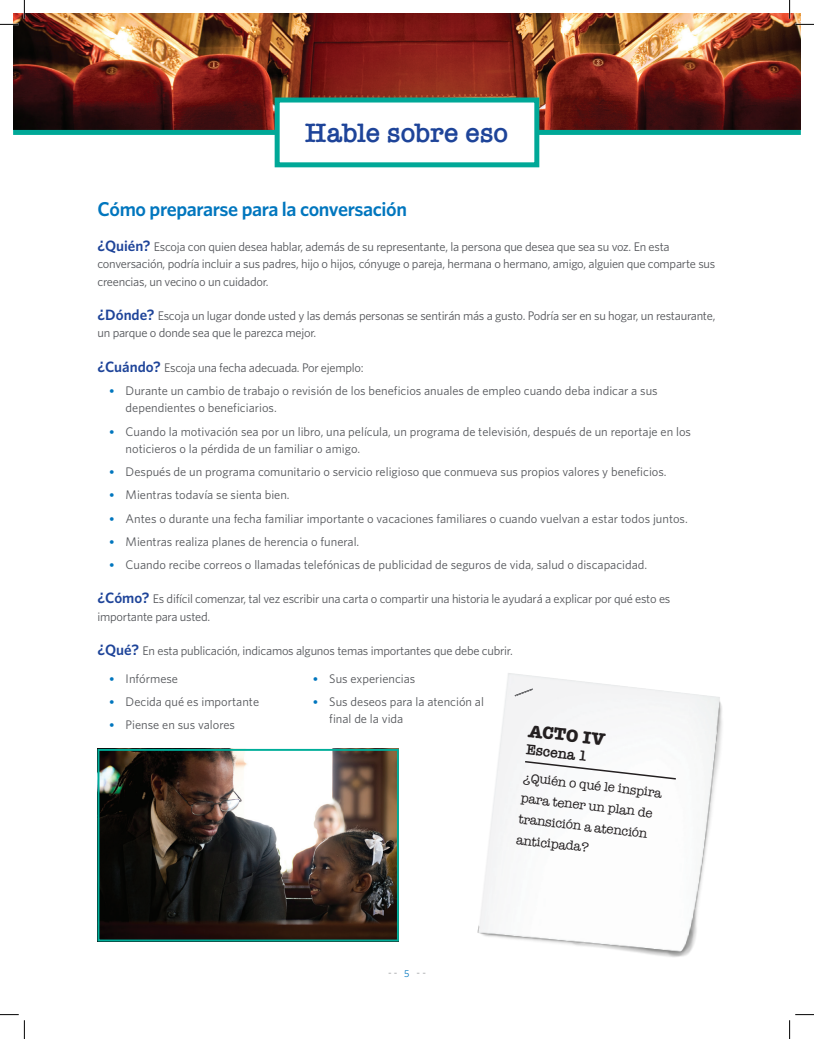
<style>
.page{position:relative;width:814px;height:1039px;background:#fff}
.page>*{position:absolute;margin:0;border:0;box-sizing:border-box;transform-origin:0 0}
.t1{font:600 27.5px "American Typewriter";letter-spacing:-.005em;color:#1e4499}
.t2{font:600 20px "Whitney";letter-spacing:-.02em;color:#0076be}
.t3{font:700 17.88px "American Typewriter";color:#231f20}
.t4{font:600 14.88px "American Typewriter";color:#231f20}
.t5{font:13.38px/20.8px "American Typewriter";color:#231f20}
.t6{font:12.5px/17.5px "Whitney";letter-spacing:-.005em;color:#54565a}
.t7{font:10px "Whitney";color:#939598}
.s1{font-weight:600;font-size:15px;color:#1e4499}
.s2{font-family:"Chronicle Text G1";font-weight:700;color:#0076be}
.s3{color:#0076be}
</style>
<div class="page">
<img style="left:101px;top:752px;width:295px;height:186px">
<div style="left:98px;top:749px;width:301px;height:192px;border:2px solid #00ae9a"></div>
<img style="left:13px;top:13px;width:788px;height:117px">
<div style="left:13px;top:130px;width:788px;height:5px;background:#00a897"></div>
<div style="left:275px;top:98px;width:264px;height:69px;background:#fff;border:5px solid #00a897"></div>
<img style="left:477px;top:673px;width:245px;height:284px">
<svg style="left:514px;top:688px;width:19px;height:8px"></svg>
<svg style="left:523px;top:760px;width:154px;height:20px"></svg>
<svg style="left:0;top:0;width:25px;height:25px"></svg>
<svg style="left:0;top:1014px;width:25px;height:25px"></svg>
<svg style="left:789px;top:0;width:25px;height:25px"></svg>
<svg style="left:789px;top:1014px;width:25px;height:25px"></svg>
<h1 class="t1" style="left:305px;top:112px;width:205px">Hable sobre eso</h1>
<h2 class="t2" style="left:98px;top:197px;width:311px">Cómo prepararse para la conversación</h2>
<p class="t6" style="left:98px;top:237px;width:619px"><span class="s1">¿Quién?</span> Escoja con quien desea hablar, además de su representante, la persona que desea que sea su voz. En esta conversación, podría incluir a sus padres, hijo o hijos, cónyuge o pareja, hermana o hermano, amigo, alguien que comparte sus creencias, un vecino o un cuidador.</p>
<p class="t6" style="left:97px;top:307px;width:619px"><span class="s1">¿Dónde?</span> Escoja un lugar donde usted y las demás personas se sentirán más a gusto. Podría ser en su hogar, un restaurante, un parque o donde sea que le parezca mejor.</p>
<p class="t6" style="left:98px;top:358px;width:268px"><span class="s1">¿Cuándo?</span> Escoja una fecha adecuada. Por ejemplo:</p>
<p class="t6" style="left:126px;top:382px;width:533px;text-indent:-17px"><span class="s2">•</span> Durante un cambio de trabajo o revisión de los beneficios anuales de empleo cuando deba indicar a sus dependientes o beneficiarios.</p>
<p class="t6" style="left:126px;top:422px;width:567px;text-indent:-17px"><span class="s2">•</span> Cuando la motivación sea por un libro, una película, un programa de televisión, después de un reportaje en los noticieros o la pérdida de un familiar o amigo.</p>
<p class="t6" style="left:109px;top:463px;width:559px"><span class="s2">•</span> Después de un programa comunitario o servicio religioso que conmueva sus propios valores y beneficios.</p>
<p class="t6" style="left:109px;top:486px;width:182px"><span class="s2">•</span> Mientras todavía se sienta bien.</p>
<p class="t6" style="left:109px;top:509px;width:580px"><span class="s2">•</span> Antes o durante una fecha familiar importante o vacaciones familiares o cuando vuelvan a estar todos juntos.</p>
<p class="t6" style="left:109px;top:532px;width:252px"><span class="s2">•</span> Mientras realiza planes de herencia o funeral.</p>
<p class="t6" style="left:109px;top:555px;width:540px"><span class="s2">•</span> Cuando recibe correos o llamadas telefónicas de publicidad de seguros de vida, salud o discapacidad.</p>
<p class="t6" style="left:98px;top:590px;width:574px"><span class="s1">¿Cómo?</span> Es difícil comenzar, tal vez escribir una carta o compartir una historia le ayudará a explicar por qué esto es importante para usted.</p>
<p class="t6" style="left:98px;top:642px;width:417px"><span class="s1">¿Qué?</span> En esta publicación, indicamos algunos temas importantes que debe cubrir.</p>
<p class="t6" style="left:109px;top:669px;width:71px"><span class="s2">•</span> Infórmese</p>
<p class="t6" style="left:109px;top:692px;width:152px"><span class="s2">•</span> Decida qué es importante</p>
<p class="t6" style="left:109px;top:715px;width:128px"><span class="s2">•</span> Piense en sus valores</p>
<p class="t6" style="left:312px;top:669px;width:104px"><span class="s2">•</span> Sus experiencias</p>
<p class="t6" style="left:329px;top:692px;width:156px;text-indent:-17px"><span class="s2">•</span> Sus deseos para la atención al final de la vida</p>
<h3 class="t3" style="left:530px;top:715px;width:78px;rotate:6deg">ACTO IV</h3>
<p class="t4" style="left:527px;top:738px;width:63px;rotate:6deg">Escena 1</p>
<p class="t5" style="left:524px;top:767px;width:141px;rotate:6deg">¿Quién o qué le inspira para tener un plan de transición a atención anticipada?</p>
<p class="t7" style="left:388px;top:966px;width:39px">- - <span class="s3">5</span> - -</p>
</div>
